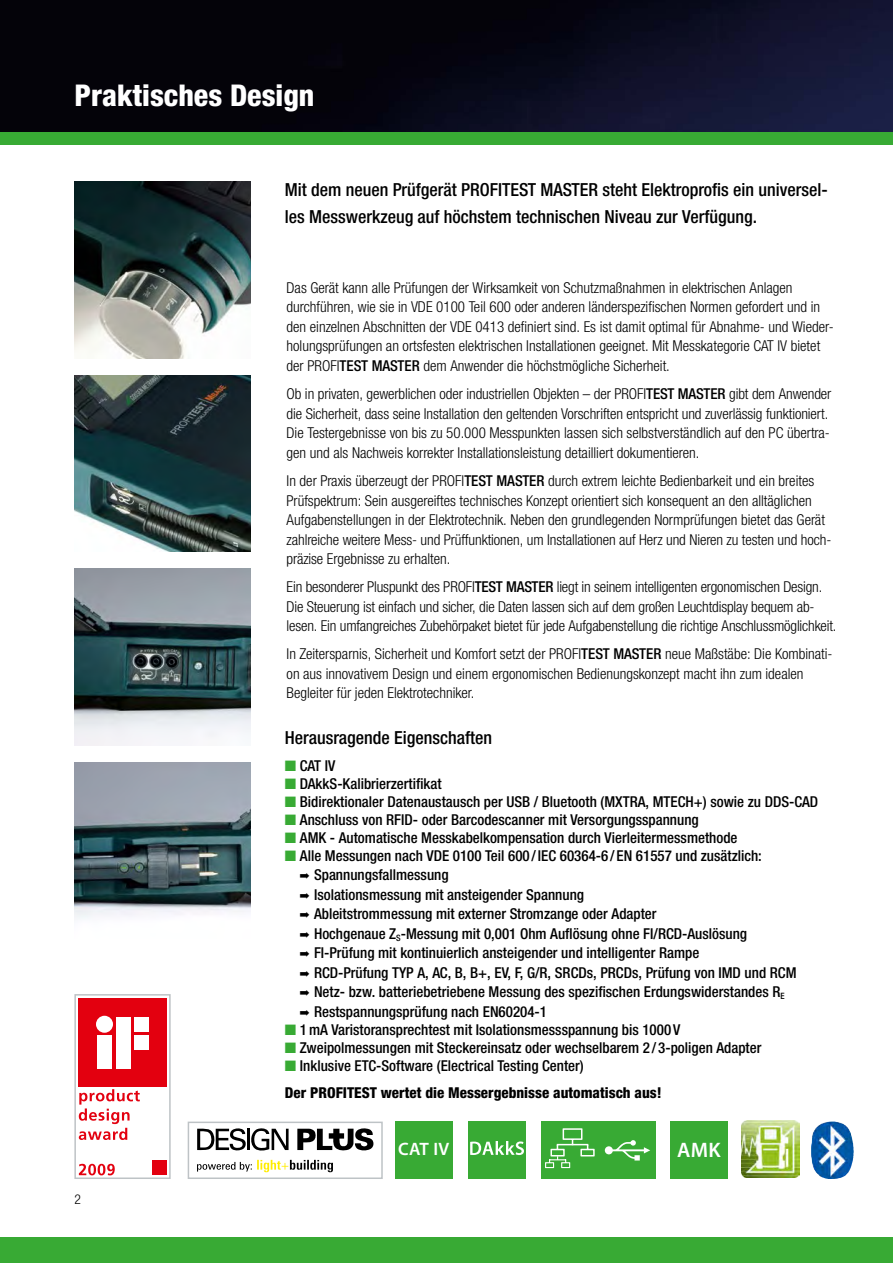
<style>
.page{position:relative;width:893px;height:1263px;background:#fff}
.page>*{position:absolute;margin:0;border:0;box-sizing:border-box;transform-origin:0 0}
.t1{font:800 condensed 30px "Helvetica Neue LTW1 G";color:#fff}
.t2{font:600 21px "Myriad Pro";color:#fff}
.t3{font:500 condensed 18px/27px "Helvetica Neue LTW1 G";color:#000}
.t4{font:600 18px "Myriad Pro";color:#fff}
.t5{font:300 condensed 15px/19.5px "Helvetica Neue LTW1 G";color:#000}
.t6{font:500 condensed 15px/19.5px "Helvetica Neue LTW1 G";color:#000}
.t7{font:800 condensed 15px/27px "Helvetica Neue LTW1 G";color:#000}
.t8{font:300 condensed 13.5px "Helvetica Neue LTW1 G";color:#000}
.s1{font-weight:500}
.s2{color:#38aa34}
</style>
<div class="page">
<img style="left:742px;top:1120px;width:57px;height:58px">
<div style="left:0;top:106px;width:893px;height:39px;background:#38aa34"></div>
<img style="left:0;top:0;width:893px;height:132px">
<div style="left:0;top:1237px;width:893px;height:26px;background:#38aa34"></div>
<img style="left:74px;top:182px;width:177px;height:176px">
<img style="left:74px;top:375px;width:177px;height:177px">
<img style="left:74px;top:569px;width:177px;height:176px">
<img style="left:74px;top:762px;width:177px;height:157px">
<div style="left:541px;top:1121px;width:57px;height:58px;background:#38aa34"></div>
<svg style="left:545px;top:1128px;width:50px;height:41px"></svg>
<div style="left:468px;top:1121px;width:57px;height:58px;background:#38aa34"></div>
<svg style="left:470px;top:1141px;width:54px;height:14px"></svg>
<div style="left:599px;top:1121px;width:57px;height:58px;background:#38aa34"></div>
<svg style="left:605px;top:1140px;width:45px;height:20px"></svg>
<div style="left:396px;top:1121px;width:57px;height:58px;background:#38aa34"></div>
<div style="left:671px;top:1121px;width:57px;height:58px;background:#38aa34"></div>
<div style="left:74px;top:994px;width:97px;height:185px;background:#fff;border:2px solid #bec3c6"></div>
<svg style="left:79px;top:1089px;width:61px;height:51px"></svg>
<svg style="left:79px;top:1164px;width:36px;height:11px"></svg>
<div style="left:152px;top:1160px;width:15px;height:15px;background:#e3000f"></div>
<div style="left:78px;top:998px;width:89px;height:88px;background:#e3000f"></div>
<div style="left:97px;top:1035px;width:15px;height:34px;background:#fff"></div>
<div style="left:96px;top:1016px;width:17px;height:17px;background:#fff;border-radius:50%"></div>
<div style="left:134px;top:1017px;width:15px;height:15px;background:#fff"></div>
<div style="left:116px;top:1017px;width:15px;height:52px;background:#fff"></div>
<div style="left:134px;top:1035px;width:15px;height:15px;background:#fff"></div>
<div style="left:188px;top:1121px;width:195px;height:58px;background:#fff;border:2px solid #bec3c6"></div>
<svg style="left:297px;top:1128px;width:77px;height:23px"></svg>
<svg style="left:197px;top:1128px;width:92px;height:23px"></svg>
<svg style="left:197px;top:1160px;width:136px;height:12px"></svg>
<img style="left:811px;top:1121px;width:43px;height:58px">
<h1 class="t1" style="left:74px;top:77px;width:242px">Praktisches Design</h1>
<p class="t3" style="left:285px;top:176px;width:544px">Mit dem neuen Prüfgerät PROFITEST MASTER steht Elektroprofis ein universel&shy;les Messwerkzeug auf höchstem technischen Niveau zur Verfügung.</p>
<p class="t5" style="left:287px;top:278px;width:549px">Das Gerät kann alle Prüfungen der Wirksamkeit von Schutzmaßnahmen in elektrischen Anlagen durchführen, wie sie in VDE 0100 Teil 600 oder anderen länderspezifischen Normen gefordert und in den einzelnen Abschnitten der VDE 0413 definiert sind. Es ist damit optimal für Abnahme- und Wieder&shy;holungsprüfungen an ortsfesten elektrischen Installationen geeignet. Mit Messkategorie CAT IV bietet der PROFI<span class="s1">TEST MASTER</span> dem Anwender die höchstmögliche Sicherheit.</p>
<p class="t5" style="left:287px;top:384px;width:546px">Ob in privaten, gewerblichen oder industriellen Objekten – der PROFI<span class="s1">TEST MASTER</span> gibt dem Anwender die Sicherheit, dass seine Installation den geltenden Vorschriften entspricht und zuverlässig funktioniert.<br>Die Testergebnisse von bis zu 50.000 Messpunkten lassen sich selbstverständlich auf den PC übertra&shy;gen und als Nachweis korrekter Installationsleistung detailliert dokumentieren.</p>
<p class="t5" style="left:287px;top:471px;width:546px">In der Praxis überzeugt der PROFI<span class="s1">TEST MASTER</span> durch extrem leichte Bedienbarkeit und ein breites Prüfspektrum: Sein ausgereiftes technisches Konzept orientiert sich konsequent an den alltäglichen Aufgabenstellungen in der Elektrotechnik. Neben den grundlegenden Normprüfungen bietet das Gerät zahlreiche weitere Mess- und Prüffunktionen, um Installationen auf Herz und Nieren zu testen und hoch&shy;präzise Ergebnisse zu erhalten.</p>
<p class="t5" style="left:287px;top:577px;width:551px">Ein besonderer Pluspunkt des PROFI<span class="s1">TEST MASTER</span> liegt in seinem intelligenten ergonomischen Design.<br>Die Steuerung ist einfach und sicher, die Daten lassen sich auf dem großen Leuchtdisplay bequem ab&shy;lesen. Ein umfangreiches Zubehörpaket bietet für jede Aufgabenstellung die richtige Anschlussmöglichkeit.</p>
<p class="t5" style="left:287px;top:644px;width:547px">In Zeitersparnis, Sicherheit und Komfort setzt der PROFI<span class="s1">TEST MASTER</span> neue Maßstäbe: Die Kombinati&shy;on aus innovativem Design und einem ergonomischen Bedienungskonzept macht ihn zum idealen<br>Begleiter für jeden Elektrotechniker.</p>
<p class="t3" style="left:285px;top:724px;width:209px">Herausragende Eigenschaften</p>
<p class="t6" style="left:285px;top:756px;width:52px"><span class="s2">■</span> CAT IV</p>
<p class="t6" style="left:285px;top:774px;width:158px"><span class="s2">■</span> DAkkS-Kalibrierzertifikat</p>
<p class="t6" style="left:285px;top:792px;width:535px"><span class="s2">■</span> Bidirektionaler Datenaustausch per USB / Bluetooth (MXTRA, MTECH+) sowie zu DDS-CAD</p>
<p class="t6" style="left:285px;top:810px;width:415px"><span class="s2">■</span> Anschluss von RFID- oder Barcodescanner mit Versorgungsspannung</p>
<p class="t6" style="left:285px;top:828px;width:454px"><span class="s2">■</span> AMK - Automatische Messkabelkompensation durch Vierleitermessmethode</p>
<p class="t6" style="left:300px;top:846px;width:498px;text-indent:-15px"><span class="s2">■</span> Alle Messungen nach VDE 0100 Teil 600 /IEC 60364-6 / EN 61557 und zusätzlich:<br>➡ Spannungsfallmessung<br>➡ Isolationsmessung mit ansteigender Spannung<br>➡ Ableitstrommessung mit externer Stromzange oder Adapter<br>➡ Hochgenaue Z<sub>S</sub>-Messung mit 0,001 Ohm Auflösung ohne FI/RCD-Auslösung<br>➡ FI-Prüfung mit kontinuierlich ansteigender und intelligenter Rampe<br>➡ RCD-Prüfung TYP A, AC, B, B+, EV, F, G/R, SRCDs, PRCDs, Prüfung von IMD und RCM ➡ Netz- bzw. batteriebetriebene Messung des spezifischen Erdungswiderstandes R<sub>E </sub>➡ Restspannungsprüfung nach EN60204-1</p>
<p class="t6" style="left:285px;top:1020px;width:397px"><span class="s2">■</span> 1mA Varistoransprechtest mit Isolationsmessspannung bis 1000 V</p>
<p class="t6" style="left:285px;top:1038px;width:478px"><span class="s2">■</span> Zweipolmessungen mit Steckereinsatz oder wechselbarem 2 / 3-poligen Adapter</p>
<p class="t7" style="left:285px;top:1052px;width:378px"><span class="s2">■</span> <span class="s1">Inklusive ETC-Software (Electrical Testing Center)<br></span>Der PROFITEST wertet die Messergebnisse automatisch aus!</p>
<p class="t8" style="left:74px;top:1191px;width:8px">2</p>
<p class="t4" style="left:398px;top:1138px;width:53px">CAT IV</p>
<h2 class="t2" style="left:677px;top:1137px;width:45px">AMK</h2>
</div>
